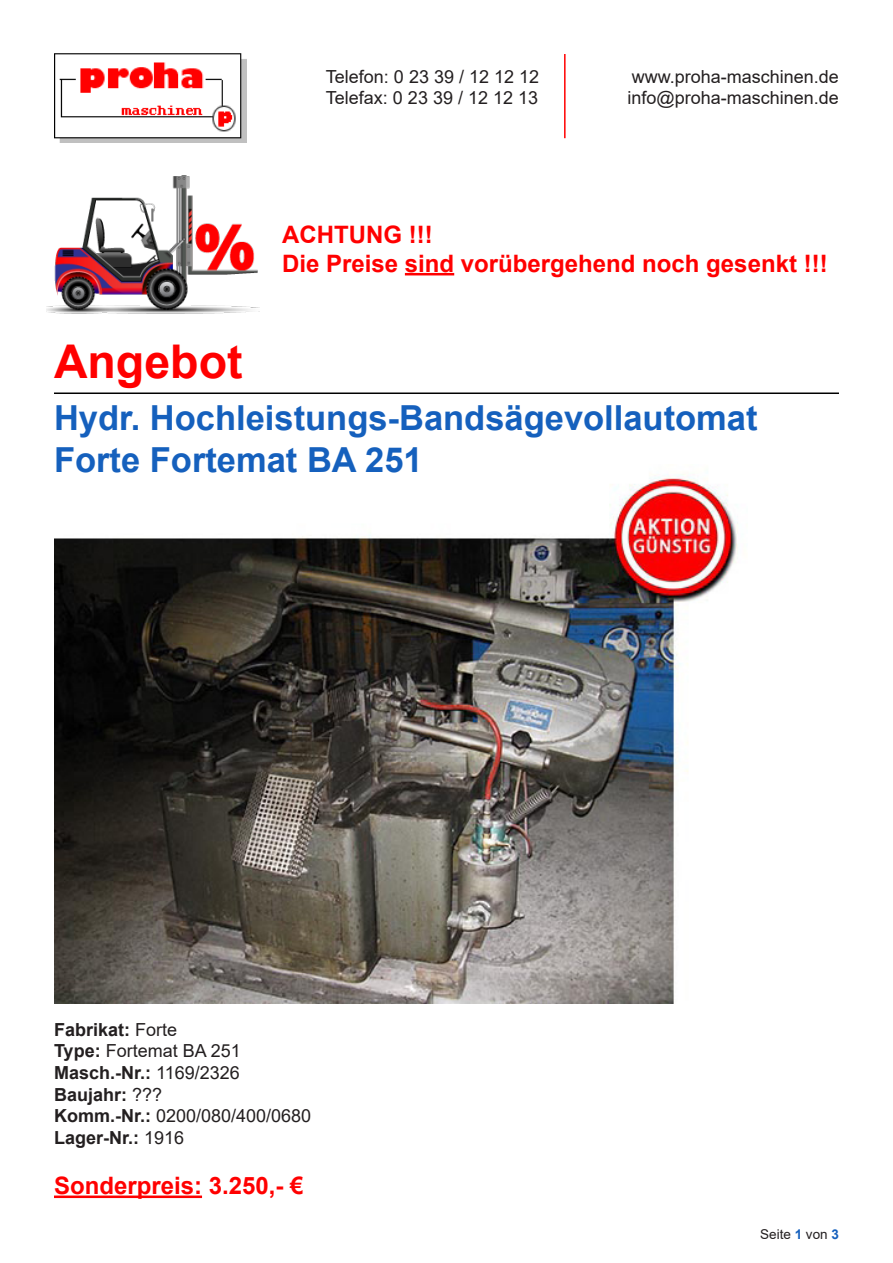
<style>
.page{position:relative;width:893px;height:1263px;background:#fff}
.page>*{position:absolute;margin:0;border:0;box-sizing:border-box;transform-origin:0 0}
.t1{font:700 46.5px "Arial";color:#f00}
.t2{font:700 34.5px "Arial";color:#1560bd}
.para{font:700 24px/28.8px "Arial";color:#f00}
.para-2{font:18px "Arial";color:#231f20}
.para-3{font:700 18px "Arial";color:#231f20}
.t3{font:13.5px "Arial";color:#231f20}
.s1{font-weight:400}
.s2{font-weight:700}
.s3{font-weight:700;color:#1560bd}
</style>
<div class="page">
<img style="left:54px;top:474px;width:684px;height:529px">
<hr style="left:54px;top:1195px;width:148px;height:3px;background:#f00">
<hr style="left:54px;top:392px;width:785px;height:2px;background:#000">
<img style="left:47px;top:175px;width:212px;height:139px">
<hr style="left:405px;top:273px;width:49px;height:2px;background:#f00">
<img style="left:54px;top:53px;width:193px;height:89px">
<hr style="left:564px;top:54px;width:2px;height:84px;background:#f00">
<p class="para-2" style="left:326px;top:64px;width:215px">Telefon: 0 23 39 / 12 12 12</p>
<p class="para-2" style="left:632px;top:64px;width:209px">www.proha-maschinen.de</p>
<p class="para-2" style="left:326px;top:85px;width:214px">Telefax: 0 23 39 / 12 12 13</p>
<p class="para-2" style="left:628px;top:85px;width:213px">info@proha-maschinen.de</p>
<p class="para" style="left:282px;top:220px;width:547px">ACHTUNG !!!<br>Die Preise sind vorübergehend noch gesenkt !!!</p>
<p class="t1" style="left:54px;top:329px;width:190px">Angebot</p>
<p class="t2" style="left:54px;top:394px;width:705px">Hydr. Hochleistungs-Bandsägevollautomat</p>
<p class="t2" style="left:54px;top:435px;width:370px">Forte Fortemat BA 251</p>
<p class="para-3" style="left:54px;top:1017px;width:125px">Fabrikat: <span class="s1">Forte</span></p>
<p class="para-2" style="left:54px;top:1039px;width:188px"><span class="s2">Type:</span> Fortemat BA 251</p>
<p class="para-3" style="left:54px;top:1060px;width:187px">Masch.-Nr.: <span class="s1">1169/2326</span></p>
<p class="para-3" style="left:54px;top:1081px;width:110px">Baujahr: <span class="s1">???</span></p>
<p class="para-2" style="left:54px;top:1103px;width:259px"><span class="s2">Komm.-Nr.:</span> 0200/080/400/0680</p>
<p class="para-3" style="left:54px;top:1125px;width:132px">Lager-Nr.: <span class="s1">1916</span></p>
<p class="para" style="left:54px;top:1172px;width:251px">Sonderpreis: 3.250,- €</p>
<p class="t3" style="left:760px;top:1225px;width:80px">Seite <span class="s3">1</span> von <span class="s3">3</span></p>
</div>
